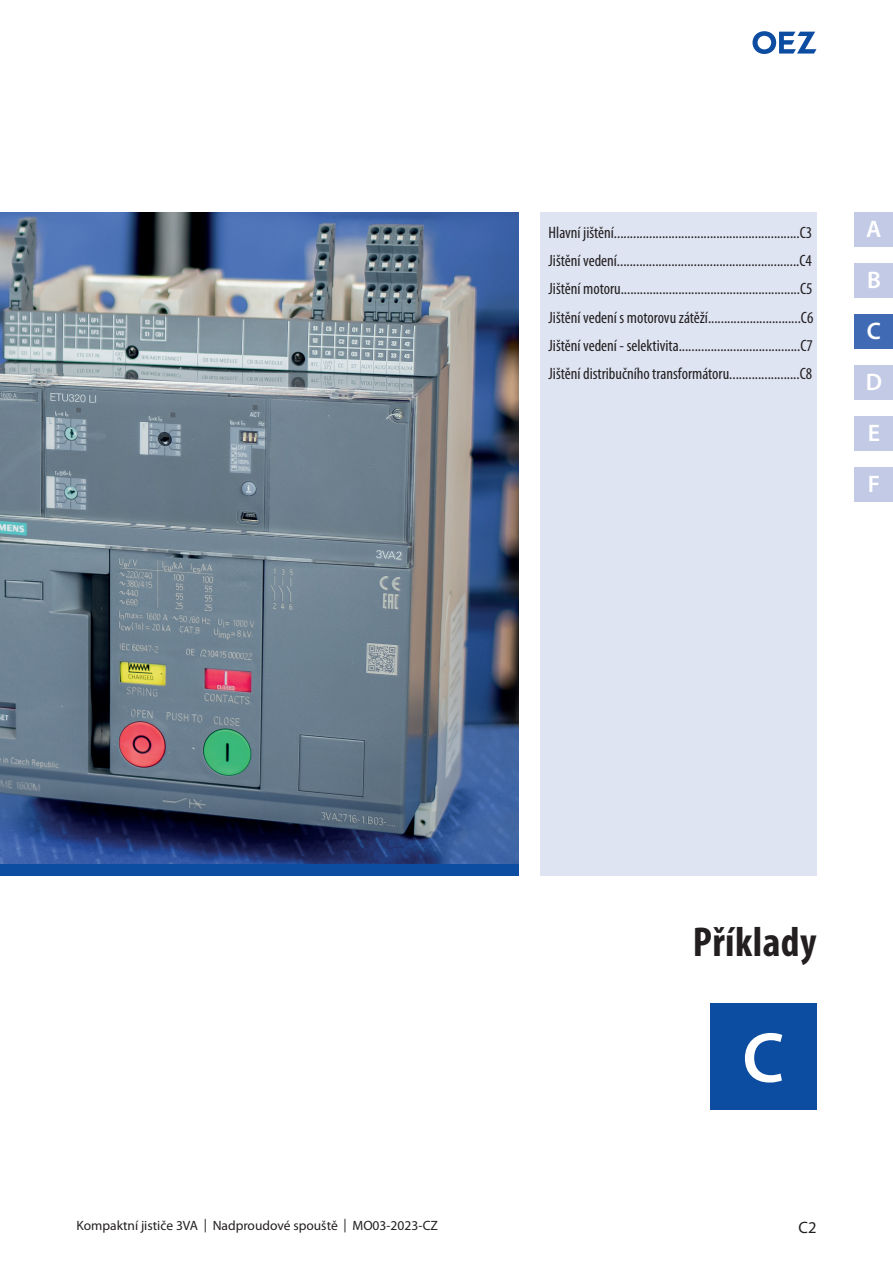
<style>
.page{position:relative;width:893px;height:1263px;background:#fff}
.page>*{position:absolute;margin:0;border:0;box-sizing:border-box;transform-origin:0 0}
.t1{font:600 71.25px "Myriad Pro";color:#fff}
.t2{font:700 condensed 42px "Myriad Pro";letter-spacing:.01em;color:#231f20}
.t3{font:600 24px/51px "Myriad Pro";color:#fff;text-align:justify}
.t4{font:condensed 16.5px/28.3px "Myriad Pro";color:#231f20;text-align:justify}
.t5{font:16.5px "Myriad Pro";color:#231f20}
.t6{font:13.5px "Myriad Pro";color:#231f20}
</style>
<div class="page">
<svg style="left:752px;top:31px;width:64px;height:23px"></svg>
<div style="left:0;top:863px;width:519px;height:13px;background:#0d4da1"></div>
<div style="left:855px;top:213px;width:38px;height:34px;background:#c2cae6"></div>
<div style="left:855px;top:315px;width:38px;height:34px;background:#406ab4"></div>
<div style="left:855px;top:366px;width:38px;height:34px;background:#c2cae6"></div>
<div style="left:855px;top:417px;width:38px;height:34px;background:#c2cae6"></div>
<div style="left:855px;top:468px;width:38px;height:34px;background:#c2cae6"></div>
<img style="left:0;top:213px;width:519px;height:650px">
<div style="left:710px;top:1004px;width:106px;height:106px;background:#0d4da1"></div>
<div style="left:855px;top:264px;width:38px;height:34px;background:#c2cae6"></div>
<div style="left:540px;top:213px;width:276px;height:663px;background:#dee4f2"></div>
<p class="t4" style="left:549px;top:219px;width:266px">Hlavní jištění ..........................................................C3<br>Jištění vedení .........................................................C4<br>Jištění motoru ........................................................C5<br>Jištění vedení s motorovu zátěží .............................C6<br>Jištění vedení - selektivita ......................................C7<br>Jištění distribučního transformátoru ......................C8</p>
<h3 class="t3" style="left:866px;top:205px;width:17px">A</h3>
<h3 class="t3" style="left:867px;top:256px;width:15px">B</h3>
<h3 class="t3" style="left:866px;top:307px;width:18px">C D E F</h3>
<h2 class="t2" style="left:693px;top:926px;width:125px">Příklady</h2>
<h1 class="t1" style="left:742px;top:1031px;width:43px">C</h1>
<p class="t6" style="left:77px;top:1218px;width:363px">Kompaktní jističe 3VA | Nadproudové spouště | MO03-2023-CZ</p>
<p class="t5" style="left:798px;top:1217px;width:20px">C2</p>
</div>
